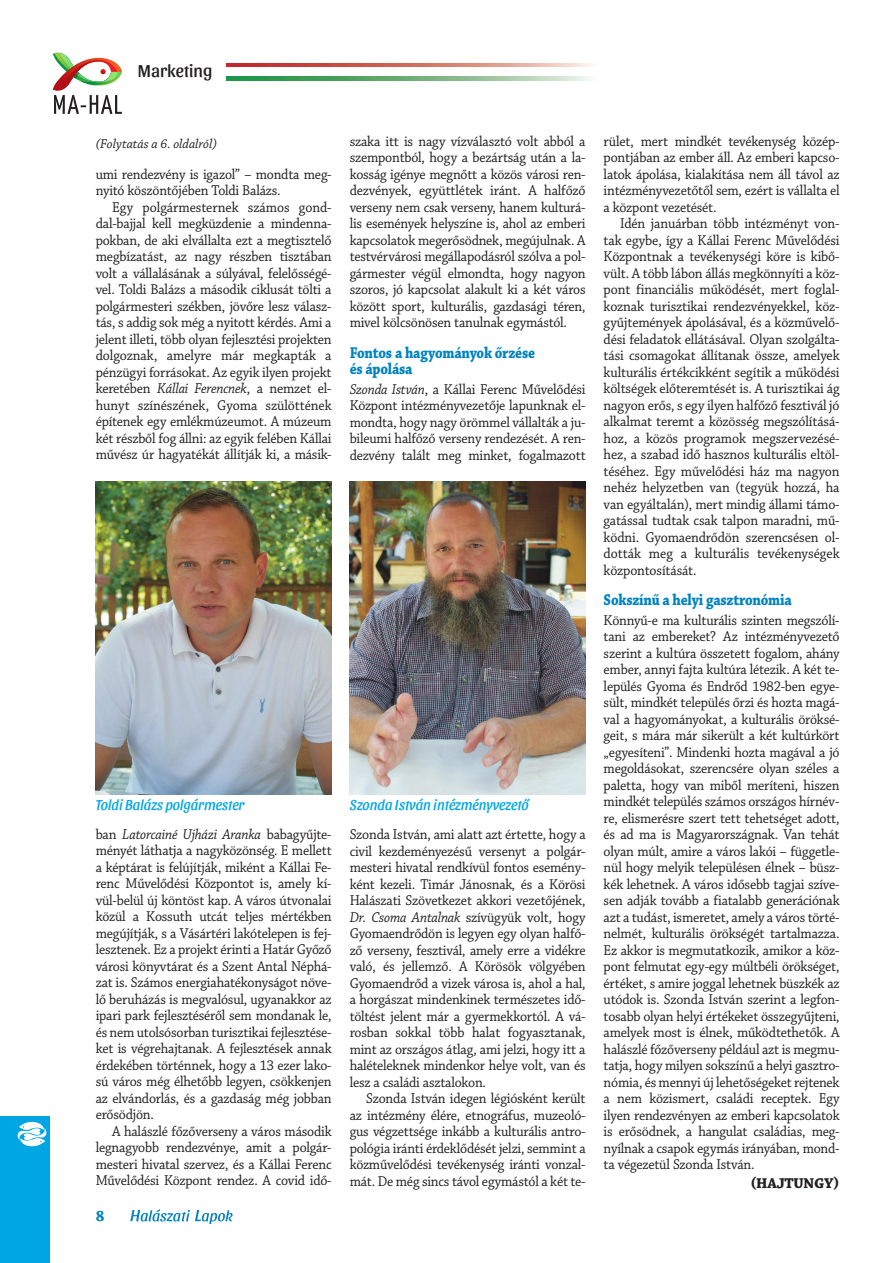
<style>
.page{position:relative;width:893px;height:1263px;background:#fff}
.page>*{position:absolute;margin:0;border:0;box-sizing:border-box;transform-origin:0 0}
.rovatcím{font:18px "Sansita";color:#231f20}
.Alcím{font:700 16.5px/16.5px "Chaparral Pro";letter-spacing:-.015em;color:#0083bf;scale:.85 1}
.Kenyér{font:15px/16.5px "Chaparral Pro";letter-spacing:-.015em;color:#231f20;text-align:justify;scale:.93 1}
.Képaláírás{font:italic 15px "Sansita";color:#00a6e4;scale:.95 1}
.Aláírás{font:700 15px "Chaparral Pro";letter-spacing:-.015em;color:#231f20}
.t1{font:700 15px "Sansita";color:#0083bf}
.Titulus{font:italic 13.5px "Chaparral Pro";color:#231f20}
.s1{font-style:italic}
</style>
<div class="page">
<svg style="left:53px;top:53px;width:69px;height:61px"></svg>
<svg style="left:130px;top:1209px;width:103px;height:15px"></svg>
<div style="left:0;top:1116px;width:50px;height:147px;background:#00a6e4"></div>
<svg style="left:18px;top:1122px;width:28px;height:24px"></svg>
<svg style="left:226px;top:64px;width:366px;height:3px"></svg>
<svg style="left:226px;top:77px;width:363px;height:3px"></svg>
<img style="left:350px;top:481px;width:236px;height:314px">
<img style="left:96px;top:481px;width:236px;height:314px">
<p class="rovatcím" style="left:138px;top:61px;width:76px">Marketing</p>
<p class="Titulus" style="left:96px;top:136px;width:123px">(Folytatás a 6. oldalról)</p>
<p class="Kenyér" style="left:96px;top:166px;width:255px">umi rendezvény is igazol” – mondta meg&shy;nyitó köszöntőjében Toldi Balázs.</p>
<p class="Kenyér" style="left:96px;top:199px;width:255px;text-indent:17px">Egy polgármesternek számos gond&shy;dal-bajjal kell megküzdenie a mindenna&shy;pokban, de aki elvállalta ezt a megtisztelő megbízatást, az nagy részben tisztában volt a vállalásának a súlyával, felelősségé&shy;vel. Toldi Balázs a második ciklusát tölti a polgármesteri székben, jövőre lesz válasz&shy;tás, s addig sok még a nyitott kérdés. Ami a jelent illeti, több olyan fejlesztési projekten dolgoznak, amelyre már megkapták a pénzügyi forrásokat. Az egyik ilyen projekt keretében <span class="s1">Kállai Ferencnek</span>, a nemzet el&shy;hunyt színészének, Gyoma szülöttének építenek egy emlékmúzeumot. A múzeum két részből fog állni: az egyik felében Kállai művész úr hagyatékát állítják ki, a másik-</p>
<p class="Kenyér" style="left:350px;top:133px;width:255px">szaka itt is nagy vízválasztó volt abból a szempontból, hogy a bezártság után a la&shy;kosság igénye megnőtt a közös városi ren&shy;dezvények, együttlétek iránt. A halfőző verseny nem csak verseny, hanem kulturá&shy;lis események helyszíne is, ahol az emberi kapcsolatok megerősödnek, megújulnak. A testvérvárosi megállapodásról szólva a pol&shy;gármester végül elmondta, hogy nagyon szoros, jó kapcsolat alakult ki a két város között sport, kulturális, gazdasági téren, mivel kölcsönösen tanulnak egymástól.</p>
<p class="Alcím" style="left:350px;top:345px;width:220px">Fontos a hagyományok őrzése és ápolása</p>
<p class="Kenyér" style="left:350px;top:381px;width:255px"><span class="s1">Szonda István</span>, a Kállai Ferenc Művelődési Központ intézményvezetője lapunknak el&shy;mondta, hogy nagy örömmel vállalták a ju&shy;bileumi halfőző verseny rendezését. A ren&shy;dezvény talált meg minket, fogalmazott</p>
<p class="Képaláírás" style="left:96px;top:796px;width:158px">Toldi Balázs polgármester</p>
<p class="Képaláírás" style="left:350px;top:796px;width:190px">Szonda István intézményvezető</p>
<p class="Kenyér" style="left:96px;top:826px;width:255px">ban <span class="s1">Latorcainé Ujházi Aranka</span> babagyűjte&shy;ményét láthatja a nagyközönség. E mellett a képtárat is felújítják, miként a Kállai Fe&shy;renc Művelődési Központot is, amely kí&shy;vül-belül új köntöst kap. A város útvonalai közül a Kossuth utcát teljes mértékben megújítják, s a Vásártéri lakótelepen is fej&shy;lesztenek. Ez a projekt érinti a Határ Győző városi könyvtárat és a Szent Antal Néphá&shy;zat is. Számos energiahatékonyságot növe&shy;lő beruházás is megvalósul, ugyanakkor az ipari park fejlesztéséről sem mondanak le, és nem utolsósorban turisztikai fejlesztése&shy;ket is végrehajtanak. A fejlesztések annak érdekében történnek, hogy a 13 ezer lako&shy;sú város még élhetőbb legyen, csökkenjen az elvándorlás, és a gazdaság még jobban erősödjön.</p>
<p class="Kenyér" style="left:96px;top:1123px;width:255px;text-indent:17px">A halászlé főzőverseny a város második legnagyobb rendezvénye, amit a polgár&shy;mesteri hivatal szervez, és a Kállai Ferenc Művelődési Központ rendez. A covid idő-</p>
<p class="t1" style="left:96px;top:1207px;width:10px">8</p>
<p class="Kenyér" style="left:350px;top:827px;width:255px">Szonda István, ami alatt azt értette, hogy a civil kezdeményezésű versenyt a polgár&shy;mesteri hivatal rendkívül fontos esemény&shy;ként kezeli. Timár Jánosnak<span class="s1">,</span> és a Körösi Halászati Szövetkezet akkori vezetőjének, <span class="s1">Dr. Csoma Antalnak</span> szívügyük volt, hogy Gyomaendrődön is legyen egy olyan halfő&shy;ző verseny, fesztivál, amely erre a vidékre való, és jellemző. A Körösök völgyében Gyomaendrőd a vizek városa is, ahol a hal, a horgászat mindenkinek természetes idő&shy;töltést jelent már a gyermekkortól. A vá&shy;rosban sokkal több halat fogyasztanak, mint az országos átlag, ami jelzi, hogy itt a halételeknek mindenkor helye volt, van és lesz a családi asztalokon.</p>
<p class="Kenyér" style="left:350px;top:1091px;width:255px;text-indent:17px">Szonda István idegen légiósként került az intézmény élére, etnográfus, muzeoló&shy;gus végzettsége inkább a kulturális antro&shy;pológia iránti érdeklődését jelzi, semmint a közművelődési tevékenység iránti vonzal&shy;mát. De még sincs távol egymástól a két te-</p>
<p class="Kenyér" style="left:604px;top:133px;width:255px">rület, mert mindkét tevékenység közép&shy;pontjában az ember áll. Az emberi kapcso&shy;latok ápolása, kialakítása nem áll távol az intézményvezetőtől sem, ezért is vállalta el a központ vezetését.</p>
<p class="Kenyér" style="left:604px;top:216px;width:255px;text-indent:17px">Idén januárban több intézményt von&shy;tak egybe, így a Kállai Ferenc Művelődési Központnak a tevékenységi köre is kibő&shy;vült. A több lábon állás megkönnyíti a köz&shy;pont financiális működését, mert foglal&shy;koznak turisztikai rendezvényekkel, köz&shy;gyűjtemények ápolásával, és a közművelő&shy;dési feladatok ellátásával. Olyan szolgálta&shy;tási csomagokat állítanak össze, amelyek kulturális értékcikként segítik a működési költségek előteremtését is. A turisztikai ág nagyon erős, s egy ilyen halfőző fesztivál jó alkalmat teremt a közösség megszólításá&shy;hoz, a közös programok megszervezésé&shy;hez, a szabad idő hasznos kulturális eltöl&shy;téséhez. Egy művelődési ház ma nagyon nehéz helyzetben van (tegyük hozzá, ha van egyáltalán), mert mindig állami támo&shy;gatással tudtak csak talpon maradni, mű&shy;ködni. Gyomaendrődön szerencsésen ol&shy;dották meg a kulturális tevékenységek központosítását.</p>
<p class="Alcím" style="left:604px;top:592px;width:223px">Sokszínű a helyi gasztronómia</p>
<p class="Kenyér" style="left:604px;top:612px;width:255px">Könnyű-e ma kulturális szinten megszólí&shy;tani az embereket? Az intézményvezető szerint a kultúra összetett fogalom, ahány ember, annyi fajta kultúra létezik. A két te&shy;lepülés Gyoma és Endrőd 1982-ben egye&shy;sült, mindkét település őrzi és hozta magá&shy;val a hagyományokat, a kulturális öröksé&shy;geit, s mára már sikerült a két kultúrkört „egyesíteni”. Mindenki hozta magával a jó megoldásokat, szerencsére olyan széles a paletta, hogy van miből meríteni, hiszen mindkét település számos országos hírnév&shy;re, elismerésre szert tett tehetséget adott, és ad ma is Magyarországnak. Van tehát olyan múlt, amire a város lakói – függetle&shy;nül hogy melyik településen élnek – büsz&shy;kék lehetnek. A város idősebb tagjai szíve&shy;sen adják tovább a fiatalabb generációnak azt a tudást, ismeretet, amely a város törté&shy;nelmét, kulturális örökségét tartalmazza.<br>Ez akkor is megmutatkozik, amikor a köz&shy;pont felmutat egy-egy múltbéli örökséget, értéket, s amire joggal lehetnek büszkék az utódok is. Szonda István szerint a legfon&shy;tosabb olyan helyi értékeket összegyűjteni, amelyek most is élnek, működtethetők. A halászlé főzőverseny például azt is megmu&shy;tatja, hogy milyen sokszínű a helyi gasztro&shy;nómia, és mennyi új lehetőségeket rejtenek a nem közismert, családi receptek. Egy ilyen rendezvényen az emberi kapcsolatok is erősödnek, a hangulat családias, meg&shy;nyílnak a csapok egymás irányában, mond&shy;ta végezetül Szonda István.</p>
<p class="Aláírás" style="left:750px;top:1174px;width:91px">(HAJTUNGY)</p>
</div>
